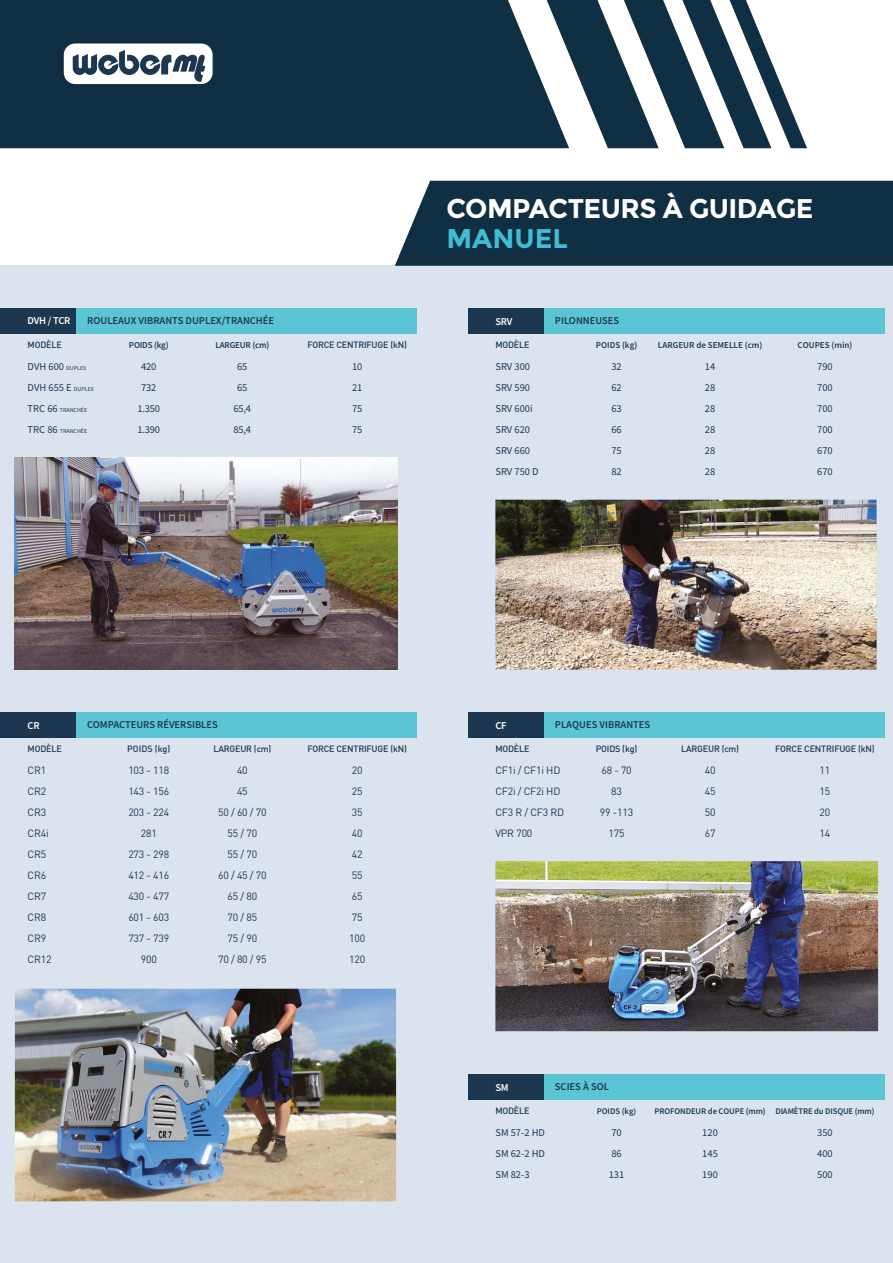
<style>
.page{position:relative;width:893px;height:1263px;background:#fff}
.page>*{position:absolute;margin:0;border:0;box-sizing:border-box;transform-origin:0 0}
.t1{font:700 27px "Montserrat";letter-spacing:-.02em;color:#fff}
.t2{font:700 27px "Montserrat";color:#41bcd5}
.t3{font:10.5px/21px "DIN";letter-spacing:-.02em;color:#1e3751;text-align:center}
.t4{font:10.5px/21px "Source Sans Pro";color:#1e3751;text-align:justify}
.t5{font:600 10.5px "Source Sans Pro";color:#1e3751}
.t6{font:600 10.5px "Source Sans Pro";letter-spacing:-.02em;color:#fff}
.t7{font:10.5px/21px "Source Sans Pro";letter-spacing:-.02em;color:#1e3751;text-align:center}
.t8{font:500 9px "DIN";letter-spacing:-.02em;color:#1e3751}
.t9{font:600 9px "Source Sans Pro";color:#1e3751}
.t10{font:600 9px "Source Sans Pro";letter-spacing:-.02em;color:#1e3751}
.t11{font:600 8.7px "Source Sans Pro";letter-spacing:-.01em;color:#1e3751}
.t12{font:6px "Source Sans Pro";color:#1e3751}
.s1{font-size:6px}
.s2{font-size:10.5px}
</style>
<div class="page">
<div style="left:0;top:0;width:547px;height:148px;background:#112f42"></div>
<svg style="left:547px;top:0;width:260px;height:148px"></svg>
<div style="left:0;top:266px;width:893px;height:997px;background:#dbe4ee"></div>
<img style="left:15px;top:457px;width:383px;height:213px">
<div style="left:64px;top:44px;width:149px;height:40px;background:#fff;border-radius:11px"></div>
<svg style="left:73px;top:50px;width:132px;height:32px"></svg>
<div style="left:0;top:308px;width:77px;height:26px;background:#1e3751"></div>
<div style="left:77px;top:308px;width:340px;height:26px;background:#5bc5d6"></div>
<img style="left:495px;top:500px;width:382px;height:170px">
<img style="left:15px;top:989px;width:381px;height:212px">
<img style="left:495px;top:861px;width:383px;height:170px">
<div style="left:468px;top:308px;width:76px;height:26px;background:#1e3751"></div>
<div style="left:544px;top:308px;width:340px;height:26px;background:#5bc5d6"></div>
<div style="left:0;top:712px;width:77px;height:26px;background:#1e3751"></div>
<div style="left:77px;top:712px;width:340px;height:26px;background:#5bc5d6"></div>
<div style="left:468px;top:712px;width:76px;height:26px;background:#1e3751"></div>
<div style="left:544px;top:712px;width:340px;height:26px;background:#5bc5d6"></div>
<div style="left:468px;top:1074px;width:76px;height:26px;background:#1e3751"></div>
<div style="left:544px;top:1074px;width:340px;height:26px;background:#5bc5d6"></div>
<div style="left:395px;top:181px;width:498px;height:85px;background:#112f42"></div>
<p class="t6" style="left:28px;top:313px;width:44px">DVH / TCR</p>
<p class="t5" style="left:87px;top:313px;width:189px">ROULEAUX VIBRANTS DUPLEX/TRANCHÉE</p>
<p class="t8" style="left:28px;top:339px;width:36px">MODÈLE</p>
<p class="t9" style="left:129px;top:339px;width:41px">POIDS (kg)</p>
<p class="t10" style="left:215px;top:339px;width:55px">LARGEUR (cm)</p>
<p class="t8" style="left:307px;top:339px;width:101px">FORCE CENTRIFUGE (kN)</p>
<p class="t7" style="left:137px;top:356px;width:24px">420<br>732<br>1.350<br>1.390</p>
<p class="t4" style="left:28px;top:356px;width:68px">DVH 600 <span class="s1">DUPLEX<br></span>DVH 655 E <span class="s1">DUPLEX</span></p>
<p class="t12" style="left:28px;top:407px;width:61px"><span class="s2">TRC 66</span> TRANCHÉE</p>
<p class="t12" style="left:28px;top:428px;width:61px"><span class="s2">TRC 86</span> TRANCHÉE</p>
<p class="t4" style="left:234px;top:356px;width:19px;text-align:center">65<br>65<br>65,4<br>85,4</p>
<p class="t4" style="left:352px;top:356px;width:12px">10<br>21<br>75<br>75</p>
<h1 class="t1" style="left:446px;top:192px;width:368px">COMPACTEURS À GUIDAGE</h1>
<h1 class="t2" style="left:446px;top:222px;width:123px">MANUEL</h1>
<p class="t6" style="left:495px;top:315px;width:19px">SRV</p>
<p class="t5" style="left:555px;top:313px;width:66px">PILONNEUSES</p>
<p class="t8" style="left:495px;top:339px;width:36px">MODÈLE</p>
<p class="t9" style="left:596px;top:339px;width:43px">POIDS (kg)</p>
<p class="t9" style="left:658px;top:339px;width:106px">LARGEUR de SEMELLE (cm)</p>
<p class="t9" style="left:798px;top:339px;width:56px">COUPES (min)</p>
<p class="t4" style="left:611px;top:356px;width:12px">32<br>62<br>63<br>66<br>75<br>82</p>
<p class="t4" style="left:495px;top:356px;width:45px;text-align:left">SRV 300<br>SRV 590<br>SRV 600i<br>SRV 620<br>SRV 660<br>SRV 750 D</p>
<p class="t4" style="left:705px;top:356px;width:12px">14<br>28<br>28<br>28<br>28<br>28</p>
<p class="t4" style="left:817px;top:356px;width:17px">790<br>700<br>700<br>700<br>670<br>670</p>
<p class="t5" style="left:87px;top:717px;width:132px">COMPACTEURS RÉVERSIBLES</p>
<p class="t6" style="left:28px;top:718px;width:14px">CR</p>
<p class="t5" style="left:555px;top:718px;width:97px">PLAQUES VIBRANTES</p>
<p class="t8" style="left:495px;top:743px;width:36px">MODÈLE</p>
<p class="t8" style="left:596px;top:743px;width:43px">POIDS (kg)</p>
<p class="t8" style="left:681px;top:743px;width:60px">LARGEUR (cm)</p>
<p class="t8" style="left:775px;top:743px;width:101px">FORCE CENTRIFUGE (kN)</p>
<p class="t3" style="left:600px;top:760px;width:35px">68 - 70<br>83<br>99 -113<br>175</p>
<p class="t6" style="left:495px;top:718px;width:13px">CF</p>
<p class="t8" style="left:28px;top:743px;width:36px">MODÈLE</p>
<p class="t8" style="left:127px;top:743px;width:45px">POIDS (kg)</p>
<p class="t8" style="left:213px;top:743px;width:60px">LARGEUR (cm)</p>
<p class="t8" style="left:307px;top:743px;width:101px">FORCE CENTRIFUGE (kN)</p>
<p class="t3" style="left:128px;top:760px;width:42px">103 - 118<br>143 - 156<br>203 - 224<br>281<br>273 - 298<br>412 - 416<br>430 - 477<br>601 - 603<br>737 - 739<br>900</p>
<p class="t3" style="left:495px;top:760px;width:70px;text-align:left">CF1i / CF1i HD<br>CF2i / CF2i HD<br>CF3 R / CF3 RD<br>VPR 700</p>
<p class="t3" style="left:705px;top:760px;width:12px;text-align:justify">40<br>45<br>50<br>67</p>
<p class="t3" style="left:820px;top:760px;width:12px;text-align:justify">11<br>15<br>20<br>14</p>
<p class="t3" style="left:28px;top:760px;width:25px;text-align:left">CR1<br>CR2<br>CR3<br>CR4i<br>CR5<br>CR6<br>CR7<br>CR8<br>CR9<br>CR12</p>
<p class="t3" style="left:218px;top:760px;width:50px">40<br>45<br>50 / 60 / 70<br>55 / 70<br>55 / 70<br>60 / 45 / 70<br>65 / 80<br>70 / 85<br>75 / 90<br>70 / 80 / 95</p>
<p class="t3" style="left:349px;top:760px;width:18px;text-align:left">20<br>25<br>35<br>40<br>42<br>55<br>65<br>75<br>100<br>120</p>
<p class="t6" style="left:495px;top:1080px;width:15px">SM</p>
<p class="t5" style="left:555px;top:1079px;width:56px">SCIES À SOL</p>
<p class="t8" style="left:495px;top:1105px;width:36px">MODÈLE</p>
<p class="t11" style="left:597px;top:1105px;width:41px">POIDS (kg)</p>
<p class="t11" style="left:654px;top:1105px;width:221px">PROFONDEUR de COUPE (mm) DIAMÈTRE du DISQUE (mm)</p>
<p class="t4" style="left:609px;top:1122px;width:17px;text-align:left">70<br>86<br>131</p>
<p class="t4" style="left:495px;top:1122px;width:51px">SM 57-2 HD SM 62-2 HD SM 82-3</p>
<p class="t4" style="left:702px;top:1122px;width:17px">120<br>145<br>190</p>
<p class="t4" style="left:817px;top:1122px;width:17px">350<br>400<br>500</p>
</div>
